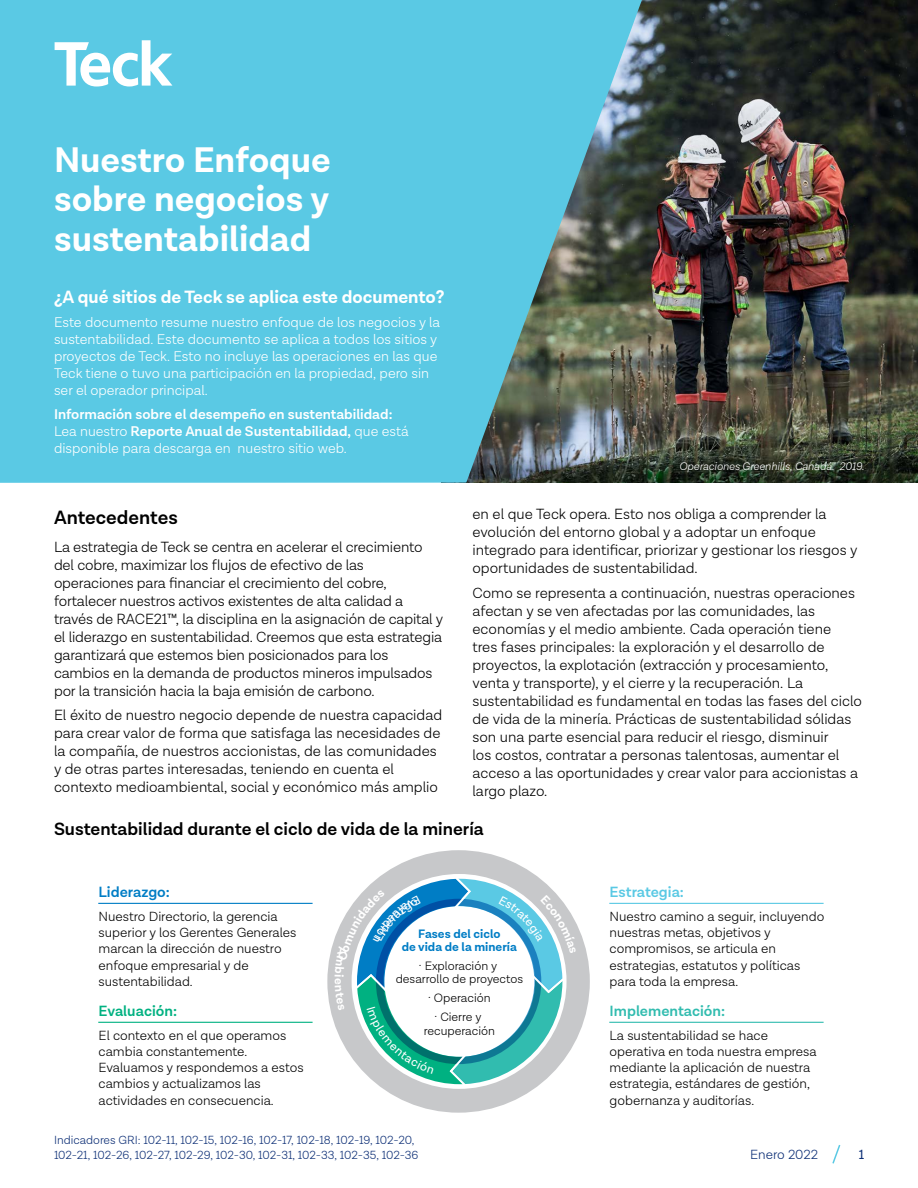
<style>
.page{position:relative;width:918px;height:1188px;background:#fff}
.page>*{position:absolute;margin:0;border:0;box-sizing:border-box;transform-origin:0 0}
.t1{font:700 36px/39.6px "Lota Grotesque";color:#fff;text-align:justify}
.t2{font:600 19.5px "Lota Grotesque";color:#000}
.t3{font:600 18px "Lota Grotesque";color:#000}
.t4{font:700 18px "Lota Grotesque";color:#fff}
.t5{font:300 15px/18px "Lota Grotesque";color:#000}
.t6{font:600 15px "Lota Grotesque";color:#31bcaf}
.t7{font:600 15px "Lota Grotesque";color:#00b181}
.t8{font:600 15px "Lota Grotesque";letter-spacing:-.005em;color:#5ac9e4}
.t9{font:600 15px "Lota Grotesque";color:#007dc5}
.t10{font:300 14.25px/17.1px "Lota Grotesque";color:#fff}
.t11{font:600 14.25px/17.1px "Lota Grotesque";color:#fff}
.t12{font:300 13.5px/16.2px "Lota Grotesque";color:#000}
.t13{font:300 13.5px "Lota Grotesque";color:#0d2f76}
.t14{font:13.5px "Lota Grotesque";color:#0d2f76}
.t15{font:300 12.3px/13.4px "Lota Grotesque";color:#000;text-align:center}
.t16{font:700 12.3px/13.4px "Lota Grotesque";color:#007dc5;text-align:center}
.t17{font:300 12px/15px "Lota Grotesque";color:#0d2f76}
.t18{font:italic 300 11.25px "Lota Grotesque";color:#fff}
.s1{font-weight:300}
</style>
<div class="page">
<svg style="left:832px;top:1145px;width:9px;height:19px"></svg>
<img style="left:650px;top:0;width:268px;height:482px">
<svg style="left:327px;top:850px;width:263px;height:263px"></svg>
<hr style="left:609px;top:903px;width:215px;height:1px;background:#5ac9e4">
<hr style="left:609px;top:1022px;width:215px;height:1px;background:#31bcaf">
<hr style="left:98px;top:903px;width:215px;height:1px;background:#007dc5">
<hr style="left:98px;top:1022px;width:215px;height:1px;background:#00b181">
<svg style="left:0;top:0;width:650px;height:483px;background:#5ab9cf"></svg>
<svg style="left:55px;top:40px;width:117px;height:47px"></svg>
<svg style="left:335px;top:874px;width:241px;height:215px"></svg>
<h1 class="t1" style="left:54px;top:141px;width:278px">Nuestro Enfoque sobre negocios y sustentabilidad</h1>
<p class="t4" style="left:54px;top:287px;width:392px">¿A qué sitios de Teck se aplica este documento?</p>
<p class="t10" style="left:54px;top:314px;width:388px">Este documento resume nuestro enfoque de los negocios y la sustentabilidad. Este documento se aplica a todos los sitios y proyectos de Teck. Esto no incluye las operaciones en las que Teck tiene o tuvo una participación en la propiedad, pero sin ser el operador principal.</p>
<p class="t11" style="left:54px;top:406px;width:356px">Información sobre el desempeño en sustentabilidad:<br><span class="s1">Lea nuestro</span> Reporte Anual de Sustentabilidad, <span class="s1">que está disponible para descarga en nuestro sitio web.</span></p>
<p class="t18" style="left:679px;top:460px;width:186px">Operaciones Greenhills, Canadá. 2019.</p>
<p class="t5" style="left:472px;top:506px;width:386px">en el que Teck opera. Esto nos obliga a comprender la evolución del entorno global y a adoptar un enfoque integrado para identificar, priorizar y gestionar los riesgos y oportunidades de sustentabilidad.</p>
<p class="t5" style="left:472px;top:584px;width:391px">Como se representa a continuación, nuestras operaciones afectan y se ven afectadas por las comunidades, las economías y el medio ambiente. Cada operación tiene<br>tres fases principales: la exploración y el desarrollo de proyectos, la explotación (extracción y procesamiento, venta y transporte), y el cierre y la recuperación. La sustentabilidad es fundamental en todas las fases del ciclo de vida de la minería. Prácticas de sustentabilidad sólidas son una parte esencial para reducir el riesgo, disminuir<br>los costos, contratar a personas talentosas, aumentar el acceso a las oportunidades y crear valor para accionistas a largo plazo.</p>
<p class="t3" style="left:54px;top:818px;width:431px">Sustentabilidad durante el ciclo de vida de la minería</p>
<h2 class="t2" style="left:54px;top:506px;width:125px">Antecedentes</h2>
<p class="t5" style="left:54px;top:538px;width:391px">La estrategia de Teck se centra en acelerar el crecimiento del cobre, maximizar los flujos de efectivo de las operaciones para financiar el crecimiento del cobre, fortalecer nuestros activos existentes de alta calidad a través de RACE21™, la disciplina en la asignación de capital y el liderazgo en sustentabilidad. Creemos que esta estrategia garantizará que estemos bien posicionados para los cambios en la demanda de productos mineros impulsados por la transición hacia la baja emisión de carbono.</p>
<p class="t5" style="left:54px;top:707px;width:390px">El éxito de nuestro negocio depende de nuestra capacidad para crear valor de forma que satisfaga las necesidades de la compañía, de nuestros accionistas, de las comunidades y de otras partes interesadas, teniendo en cuenta el contexto medioambiental, social y económico más amplio</p>
<p class="t9" style="left:99px;top:884px;width:73px">Liderazgo:</p>
<p class="t12" style="left:99px;top:908px;width:199px">Nuestro Directorio, la gerencia superior y los Gerentes Generales marcan la dirección de nuestro enfoque empresarial y de sustentabilidad.</p>
<p class="t7" style="left:99px;top:1002px;width:80px">Evaluación:</p>
<p class="t12" style="left:99px;top:1027px;width:207px">El contexto en el que operamos cambia constantemente.<br>Evaluamos y respondemos a estos cambios y actualizamos las actividades en consecuencia.</p>
<p class="t16" style="left:402px;top:927px;width:117px">Fases del ciclo<br>de vida de la minería</p>
<p class="t15" style="left:396px;top:959px;width:129px">· Exploración y desarrollo de proyectos</p>
<p class="t15" style="left:428px;top:989px;width:64px;line-height:19px">· Operación · Cierre y</p>
<p class="t15" style="left:424px;top:1024px;width:73px">recuperación</p>
<p class="t17" style="left:54px;top:1133px;width:366px">Indicadores GRI: 102-11, 102-15, 102-16, 102-17, 102-18, 102-19, 102-20,<br>102-21, 102-26, 102-27, 102-29, 102-30, 102-31, 102-33, 102-35, 102-36</p>
<p class="t8" style="left:610px;top:884px;width:76px">Estrategia:</p>
<p class="t12" style="left:610px;top:908px;width:216px">Nuestro camino a seguir, incluyendo nuestras metas, objetivos y compromisos, se articula en estrategias, estatutos y políticas para toda la empresa.</p>
<p class="t6" style="left:610px;top:1002px;width:117px">Implementación:</p>
<p class="t12" style="left:610px;top:1027px;width:209px">La sustentabilidad se hace operativa en toda nuestra empresa mediante la aplicación de nuestra estrategia, estándares de gestión, gobernanza y auditorías.</p>
<p class="t13" style="left:750px;top:1147px;width:69px">Enero 2022</p>
<p class="t14" style="left:859px;top:1147px;width:7px">1</p>
</div>
